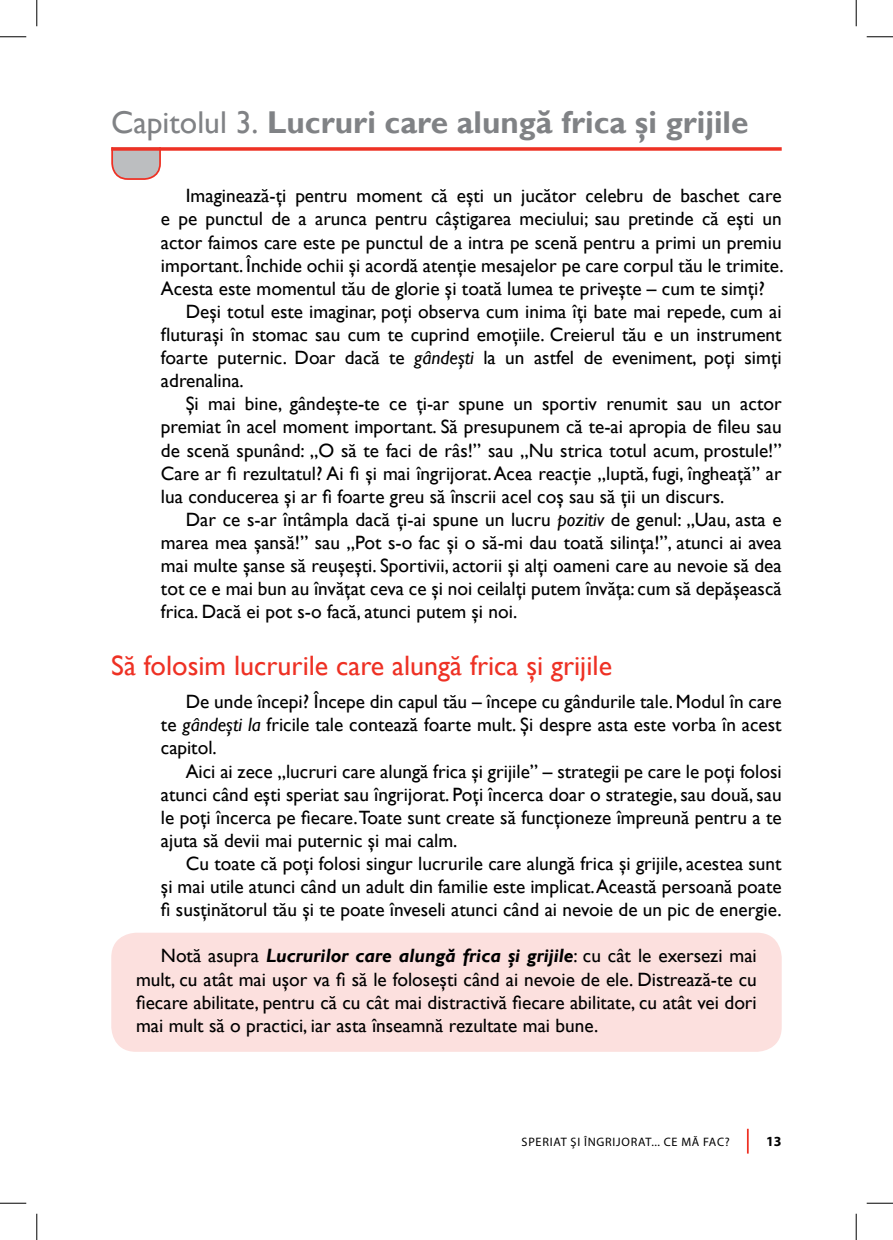
<style>
.page{position:relative;width:893px;height:1240px;background:#fff}
.page>*{position:absolute;margin:0;border:0;box-sizing:border-box;transform-origin:0 0}
.t1{font:700 31.5px "Gill Sans";color:#808285}
.t2{font:28px "Gill Sans";color:#ee3124}
.t3{font:19.25px/23.1px "Gill Sans";color:#000;text-align:justify}
.t4{font:700 14px "Myriad Pro";color:#000}
.t5{font:12.25px "Myriad Pro";letter-spacing:.06em;color:#000}
.s1{font-weight:400}
.s2{font-style:italic}
.s3{font-weight:700;font-style:italic}
</style>
<div class="page">
<hr style="left:746px;top:1128px;width:2px;height:25px;background:#ee3124">
<div style="left:111px;top:932px;width:670px;height:119px;background:#fce0de;border-radius:25px"></div>
<svg style="left:111px;top:151px;width:50px;height:29px"></svg>
<svg style="left:111px;top:147px;width:670px;height:4px;background:#ef493d"></svg>
<svg style="left:0;top:36px;width:26px;height:1px"></svg>
<svg style="left:866px;top:36px;width:26px;height:1px"></svg>
<svg style="left:0;top:1202px;width:26px;height:1px"></svg>
<svg style="left:866px;top:1202px;width:26px;height:1px"></svg>
<svg style="left:36px;top:0;width:1px;height:26px"></svg>
<svg style="left:36px;top:1213px;width:1px;height:26px"></svg>
<svg style="left:855px;top:0;width:1px;height:26px"></svg>
<svg style="left:855px;top:1213px;width:1px;height:26px"></svg>
<h1 class="t1" style="left:111px;top:103px;width:638px"><span class="s1">Capitolul 3.</span> Lucruri care alungă frica şi grijile</h1>
<p class="t3" style="left:186px;top:185px;width:597px">Imaginează-ţi pentru moment că eşti un jucător celebru de baschet care</p>
<p class="t3" style="left:161px;top:208px;width:622px">e pe punctul de a arunca pentru câştigarea meciului; sau pretinde că eşti un</p>
<p class="t3" style="left:161px;top:231px;width:622px">actor faimos care este pe punctul de a intra pe scenă pentru a primi un premiu</p>
<p class="t3" style="left:161px;top:254px;width:624px">important. Închide ochii şi acordă atenţie mesajelor pe care corpul tău le trimite.</p>
<p class="t3" style="left:161px;top:277px;width:605px">Acesta este momentul tău de glorie şi toată lumea te priveşte – cum te simţi?</p>
<p class="t3" style="left:186px;top:300px;width:597px">Deşi totul este imaginar, poţi observa cum inima îţi bate mai repede, cum ai</p>
<p class="t3" style="left:161px;top:323px;width:622px">fluturaşi în stomac sau cum te cuprind emoţiile. Creierul tău e un instrument</p>
<p class="t3" style="left:161px;top:346px;width:622px">foarte puternic. Doar dacă te <span class="s2">gândeşti</span> la un astfel de eveniment, poţi simţi</p>
<p class="t3" style="left:161px;top:369px;width:84px">adrenalina.</p>
<p class="t3" style="left:186px;top:392px;width:597px">Şi mai bine, gândeşte-te ce ţi-ar spune un sportiv renumit sau un actor</p>
<p class="t3" style="left:161px;top:416px;width:622px">premiat în acel moment important. Să presupunem că te-ai apropia de fileu sau</p>
<p class="t3" style="left:161px;top:439px;width:622px">de scenă spunând: „O să te faci de râs!” sau „Nu strica totul acum, prostule!”</p>
<p class="t3" style="left:161px;top:462px;width:622px">Care ar fi rezultatul? Ai fi şi mai îngrijorat. Acea reacţie „luptă, fugi, îngheaţă” ar</p>
<p class="t3" style="left:161px;top:485px;width:564px">lua conducerea şi ar fi foarte greu să înscrii acel coş sau să ţii un discurs.</p>
<p class="t3" style="left:186px;top:508px;width:597px">Dar ce s-ar întâmpla dacă ţi-ai spune un lucru <span class="s2">pozitiv</span> de genul: „Uau, asta e</p>
<p class="t3" style="left:161px;top:531px;width:622px">marea mea şansă!” sau „Pot s-o fac şi o să-mi dau toată silinţa!”, atunci ai avea</p>
<p class="t3" style="left:161px;top:554px;width:622px">mai multe şanse să reuşeşti. Sportivii, actorii şi alţi oameni care au nevoie să dea</p>
<p class="t3" style="left:161px;top:577px;width:622px">tot ce e mai bun au învăţat ceva ce şi noi ceilalţi putem învăţa: cum să depăşească</p>
<p class="t3" style="left:161px;top:600px;width:357px">frica. Dacă ei pot s-o facă, atunci putem şi noi.</p>
<h2 class="t2" style="left:111px;top:649px;width:502px">Să folosim lucrurile care alungă frica şi grijile</h2>
<p class="t3" style="left:161px;top:690px;width:622px;text-indent:25px">De unde începi? Începe din capul tău – începe cu gândurile tale. Modul în care te <span class="s2">gândeşti la</span> fricile tale contează foarte mult. Şi despre asta este vorba în acest capitol.</p>
<p class="t3" style="left:161px;top:759px;width:622px;text-indent:25px">Aici ai zece „lucruri care alungă frica şi grijile” – strategii pe care le poţi folosi atunci când eşti speriat sau îngrijorat. Poţi încerca doar o strategie, sau două, sau le poţi încerca pe fiecare.Toate sunt create să funcţioneze împreună pentru a te ajuta să devii mai puternic şi mai calm.</p>
<p class="t3" style="left:161px;top:852px;width:622px;text-indent:25px">Cu toate că poţi folosi singur lucrurile care alungă frica şi grijile, acestea sunt şi mai utile atunci când un adult din familie este implicat. Această persoană poate fi susţinătorul tău şi te poate înveseli atunci când ai nevoie de un pic de energie.</p>
<p class="t3" style="left:136px;top:944px;width:622px;text-indent:25px">Notă asupra <span class="s3">Lucrurilor care alungă frica şi grijile</span>: cu cât le exersezi mai mult, cu atât mai uşor va fi să le foloseşti când ai nevoie de ele. Distrează-te cu fiecare abilitate, pentru că cu cât mai distractivă fiecare abilitate, cu atât vei dori mai mult să o practici, iar asta înseamnă rezultate mai bune.</p>
<p class="t5" style="left:521px;top:1133px;width:209px">SPERIAT ŞI ÎNGRIJORAT... CE MĂ FAC?</p>
<p class="t4" style="left:765px;top:1132px;width:17px">13</p>
</div>
